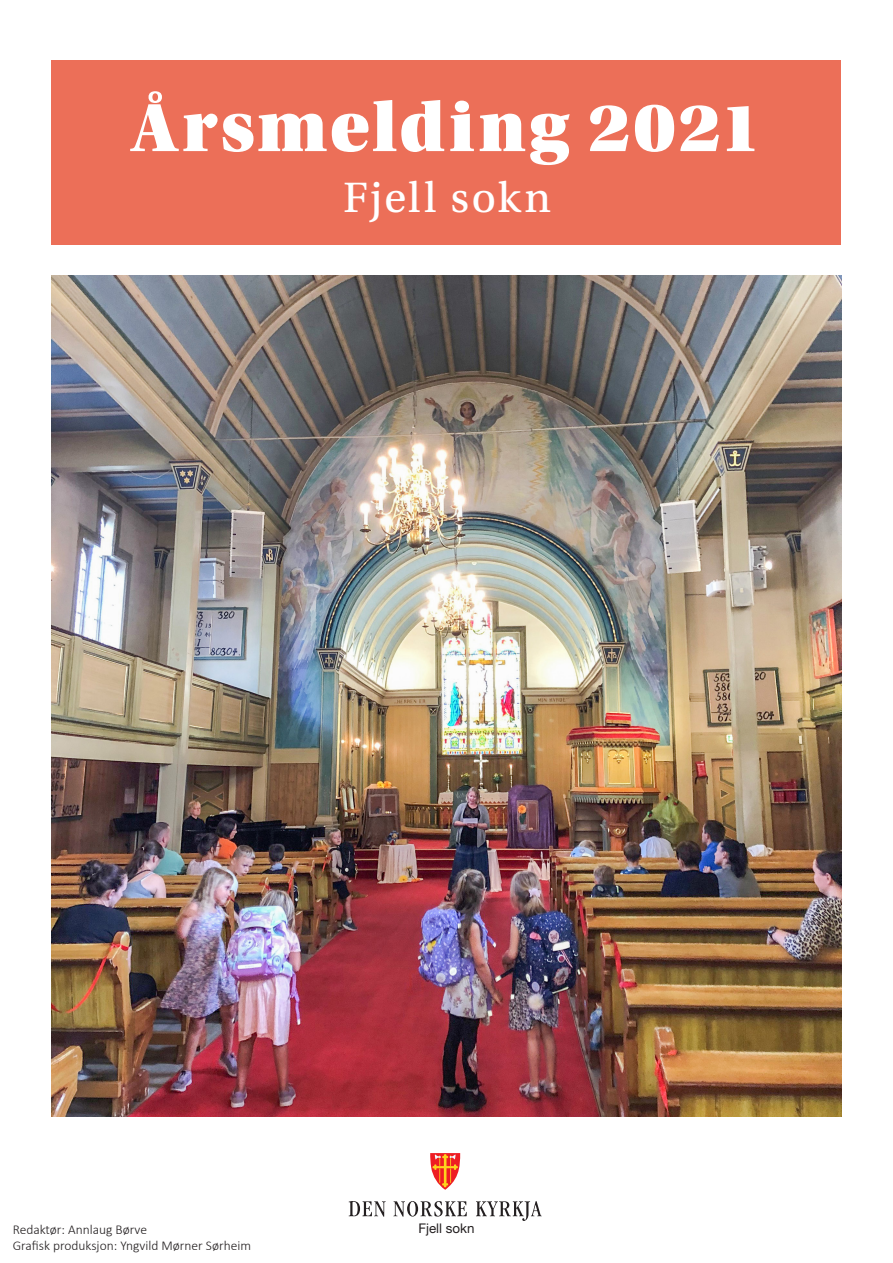
<style>
.page{position:relative;width:893px;height:1263px;background:#fff}
.page>*{position:absolute;margin:0;border:0;box-sizing:border-box;transform-origin:0 0}
.t1{font:72px "Utopia Std Black Headline";letter-spacing:.04em;color:#fff}
.t2{font:45px "Utopia Std Capt";letter-spacing:.045em;color:#fff}
.Grå_tekst{font:300 13.5px/16.2px "Calibri";color:#231f20}
.t3{font:13.35px "Helvetica Neue";color:#231f20}
</style>
<div class="page">
<svg style="left:430px;top:1153px;width:30px;height:37px"></svg>
<svg style="left:349px;top:1201px;width:37px;height:16px"></svg>
<svg style="left:393px;top:1201px;width:74px;height:16px"></svg>
<svg style="left:476px;top:1201px;width:66px;height:20px"></svg>
<img style="left:52px;top:275px;width:789px;height:841px">
<div style="left:52px;top:60px;width:789px;height:184px;background:#ec6f58"></div>
<p class="t1" style="left:133px;top:90px;width:631px">Årsmelding 2021</p>
<p class="t2" style="left:343px;top:173px;width:209px">Fjell sokn</p>
<p class="Grå_tekst" style="left:13px;top:1221px;width:240px">Redaktør: Annlaug Børve<br>Grafisk produksjon: Yngvild Mørner Sørheim</p>
<p class="t3" style="left:418px;top:1220px;width:58px">Fjell sokn</p>
</div>
